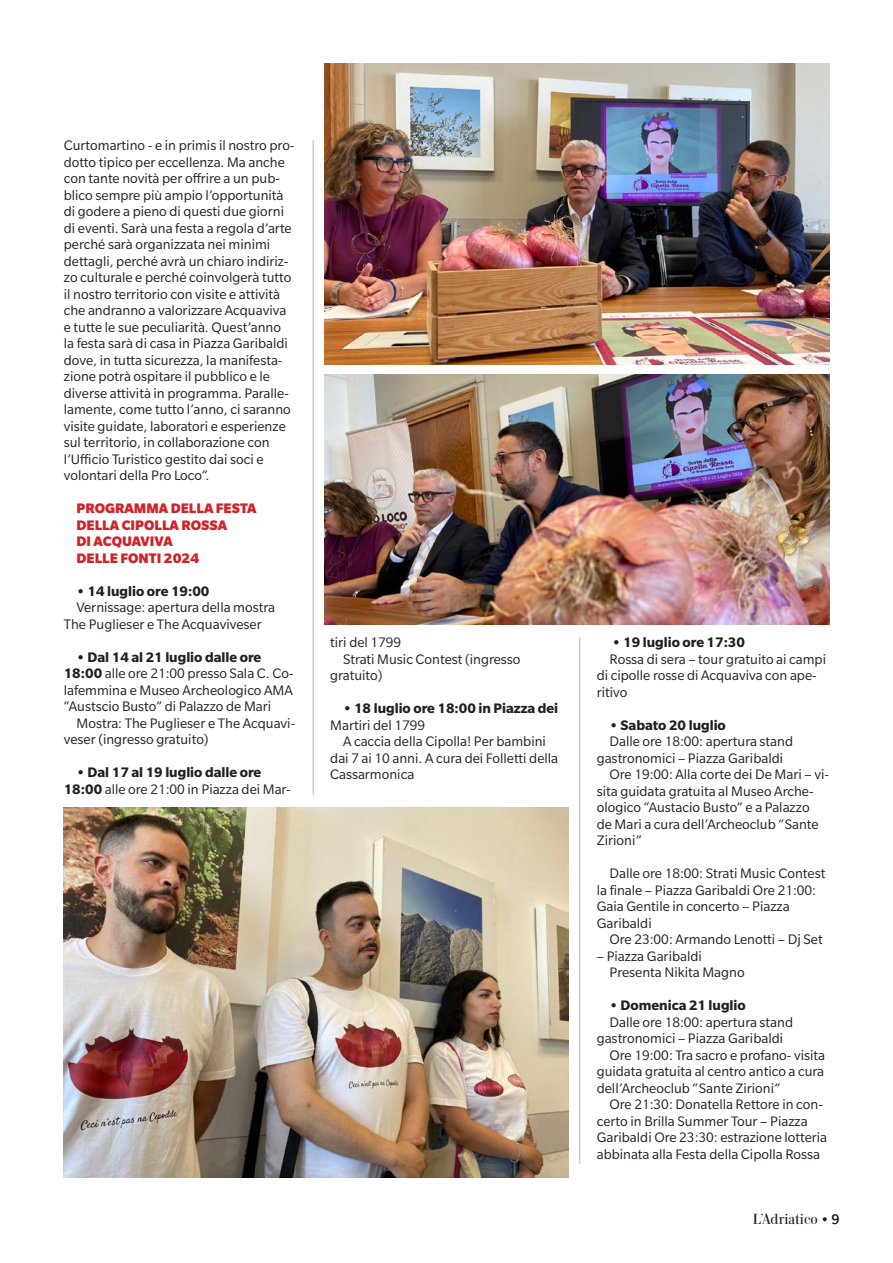
<style>
.page{position:relative;width:893px;height:1263px;background:#fff}
.page>*{position:absolute;margin:0;border:0;box-sizing:border-box;transform-origin:0 0}
.t1{font:15px/16.5px "Slate Pro";color:#231f20}
.t2{font:700 15px/16.5px "Slate Pro";color:#231f20}
.t3{font:900 15px/16.5px "Slate Pro";color:#d1232a}
.t4{font:15px "Carmen";color:#231f20}
.s1{font-weight:700}
.s2{font-weight:400}
.s3{font-family:"Slate";font-weight:500}
</style>
<div class="page">
<hr style="left:313px;top:140px;width:1px;height:655px;background:#cec3df">
<hr style="left:579px;top:637px;width:1px;height:527px;background:#cec3df">
<img style="left:325px;top:64px;width:504px;height:301px">
<img style="left:64px;top:808px;width:504px;height:370px">
<img style="left:325px;top:374px;width:504px;height:251px">
<p class="t1" style="left:64px;top:137px;width:232px">Curtomartino - e in primis il nostro pro&shy;dotto tipico per eccellenza. Ma anche con tante novità per offrire a un pub&shy;blico sempre più ampio l’opportunità di godere a pieno di questi due giorni di eventi. Sarà una festa a regola d’arte perché sarà organizzata nei minimi dettagli, perché avrà un chiaro indiriz&shy;zo culturale e perché coinvolgerà tutto il nostro territorio con visite e attività che andranno a valorizzare Acquaviva e tutte le sue peculiarità. Quest’anno la festa sarà di casa in Piazza Garibaldi dove, in tutta sicurezza, la manifesta&shy;zione potrà ospitare il pubblico e le diverse attività in programma. Paralle&shy;lamente, come tutto l’anno, ci saranno visite guidate, laboratori e esperienze sul territorio, in collaborazione con l’Ufficio Turistico gestito dai soci e volontari della Pro Loco”.</p>
<p class="t3" style="left:77px;top:500px;width:181px">PROGRAMMA DELLA FESTA<br>DELLA CIPOLLA ROSSA<br>DI ACQUAVIVA<br>DELLE FONTI 2024</p>
<p class="t2" style="left:77px;top:582px;width:134px">• 14 luglio ore 19:00</p>
<p class="t1" style="left:64px;top:599px;width:213px;text-indent:13px">Vernissage: apertura della mostra<br>The Puglieser e The Acquaviveser</p>
<p class="t1" style="left:64px;top:649px;width:231px;text-indent:13px"><span class="s1">• Dal 14 al 21 luglio dalle ore 18:00</span> alle ore 21:00 presso Sala C. Co&shy;lafemmina e Museo Archeologico AMA “Austscio Busto” di Palazzo de Mari</p>
<p class="t1" style="left:64px;top:715px;width:233px;text-indent:13px">Mostra: The Puglieser e The Acquavi&shy;veser (ingresso gratuito)</p>
<p class="t2" style="left:64px;top:764px;width:228px;text-indent:13px">• Dal 17 al 19 luglio dalle ore<br>18:00 <span class="s2">alle ore 21:00 in Piazza dei Mar-</span></p>
<p class="t1" style="left:330px;top:634px;width:73px">tiri del 1799</p>
<p class="t1" style="left:343px;top:651px;width:179px">Strati Music Contest (ingresso</p>
<p class="t1" style="left:330px;top:667px;width:54px">gratuito)</p>
<p class="t2" style="left:343px;top:700px;width:217px">• 18 luglio ore 18:00 in Piazza dei</p>
<p class="t1" style="left:330px;top:717px;width:96px">Martiri del 1799</p>
<p class="t1" style="left:343px;top:733px;width:204px">A caccia della Cipolla! Per bambini</p>
<p class="t1" style="left:330px;top:750px;width:229px">dai 7 ai 10 anni. A cura dei Folletti della</p>
<p class="t1" style="left:330px;top:766px;width:85px">Cassarmonica</p>
<p class="t2" style="left:612px;top:634px;width:134px">• 19 luglio ore 17:30</p>
<p class="t1" style="left:597px;top:651px;width:231px;text-indent:13px">Rossa di sera – tour gratuito ai campi di cipolle rosse di Acquaviva con ape&shy;ritivo</p>
<p class="t2" style="left:609px;top:716px;width:118px">• Sabato 20 luglio</p>
<p class="t1" style="left:609px;top:733px;width:185px">Dalle ore 18:00: apertura stand</p>
<p class="t1" style="left:597px;top:750px;width:188px">gastronomici – Piazza Garibaldi</p>
<p class="t1" style="left:609px;top:766px;width:221px">Ore 19:00: Alla corte dei De Mari – vi-</p>
<p class="t1" style="left:597px;top:783px;width:218px">sita guidata gratuita al Museo Arche-</p>
<p class="t1" style="left:597px;top:799px;width:214px">ologico “Austacio Busto” e a Palazzo</p>
<p class="t1" style="left:597px;top:816px;width:223px">de Mari a cura dell’Archeoclub “Sante</p>
<p class="t1" style="left:597px;top:832px;width:46px">Zirioni”</p>
<p class="t1" style="left:597px;top:865px;width:230px;text-indent:13px">Dalle ore 18:00: Strati Music Contest la finale – Piazza Garibaldi Ore 21:00:<br>Gaia Gentile in concerto – Piazza<br>Garibaldi</p>
<p class="t1" style="left:609px;top:931px;width:215px">Ore 23:00: Armando Lenotti – Dj Set</p>
<p class="t1" style="left:609px;top:948px;width:137px;text-indent:-13px">– Piazza Garibaldi<br>Presenta Nikita Magno</p>
<p class="t2" style="left:609px;top:997px;width:138px">• Domenica 21 luglio</p>
<p class="t1" style="left:609px;top:1014px;width:185px">Dalle ore 18:00: apertura stand</p>
<p class="t1" style="left:597px;top:1030px;width:188px">gastronomici – Piazza Garibaldi</p>
<p class="t1" style="left:609px;top:1047px;width:217px">Ore 19:00: Tra sacro e profano- visita</p>
<p class="t1" style="left:597px;top:1063px;width:229px">guidata gratuita al centro antico a cura</p>
<p class="t1" style="left:597px;top:1080px;width:185px">dell’Archeoclub “Sante Zirioni”</p>
<p class="t1" style="left:609px;top:1096px;width:215px">Ore 21:30: Donatella Rettore in con-</p>
<p class="t1" style="left:597px;top:1113px;width:212px">certo in Brilla Summer Tour – Piazza</p>
<p class="t1" style="left:597px;top:1129px;width:232px">Garibaldi Ore 23:30: estrazione lotteria</p>
<p class="t1" style="left:597px;top:1146px;width:225px">abbinata alla Festa della Cipolla Rossa</p>
<p class="t4" style="left:753px;top:1209px;width:88px">L’Adriatico <span class="s3">• 9</span></p>
</div>
